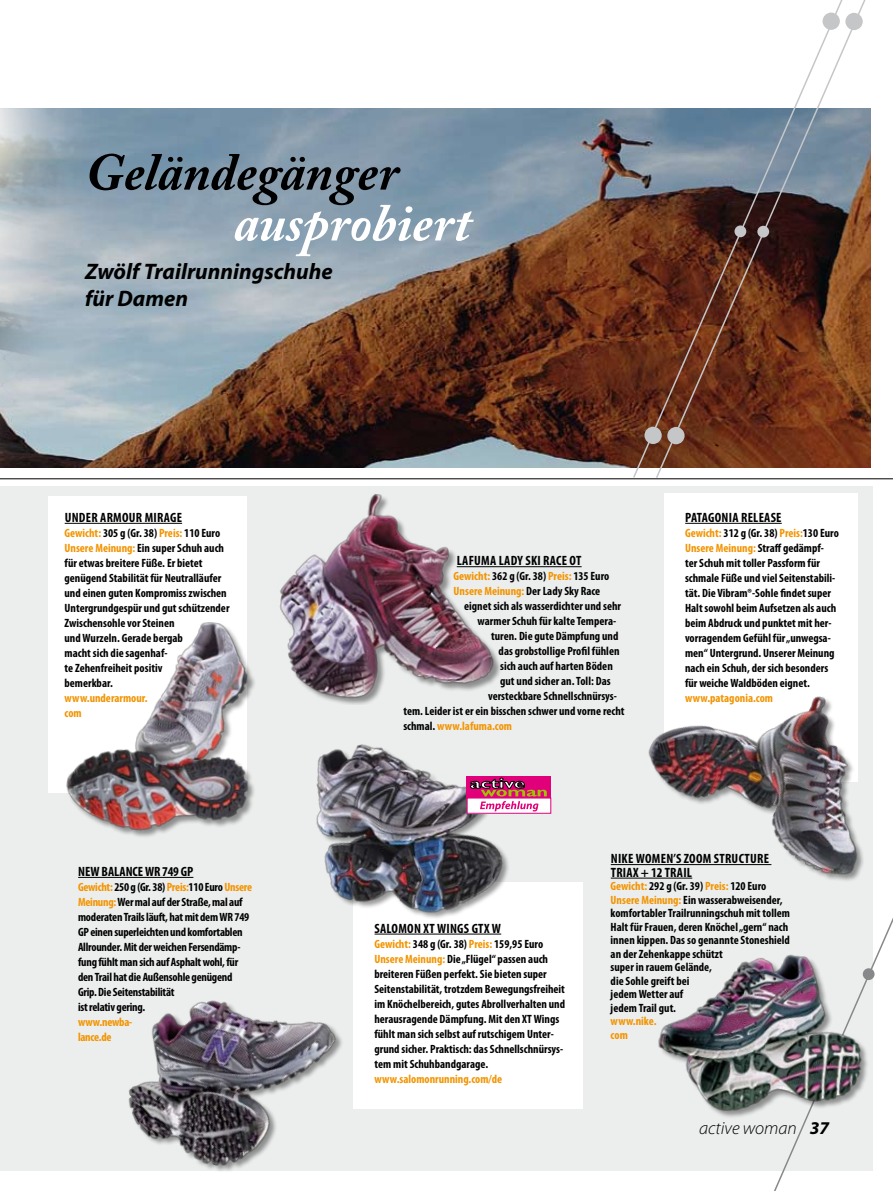
<style>
.page{position:relative;width:893px;height:1191px;background:#fff}
.page>*{position:absolute;margin:0;border:0;box-sizing:border-box;transform-origin:0 0}
.t1{font:italic 700 52.5px "Adobe Caslon Pro";color:#000}
.t2{font:italic 700 52.5px "Adobe Caslon Pro";color:#fff}
.t3{font:italic 700 22.5px/27px "Myriad Pro";color:#000}
.t4{font:italic 300 18px "Myriad Pro";color:#000}
.t5{font:700 condensed 13.5px "Myriad Pro";letter-spacing:.02em;color:#000}
.t6{font:700 condensed 13.5px "Myriad Pro";color:#000}
.t7{font:700 condensed 12px/15px "Myriad Pro";color:#000}
.t8{font:700 condensed 12px/15px "Myriad Pro";letter-spacing:-.02em;color:#000}
.t9{font:700 condensed 12px/15px "Myriad Pro";color:#f29400}
.s1{color:#f29400}
.s2{color:#000}
.s3{font-weight:700}
</style>
<div class="page">
<img style="left:113px;top:108px;width:519px;height:360px">
<div style="left:0;top:486px;width:872px;height:684px;background:#eceded"></div>
<svg style="left:767px;top:895px;width:126px;height:296px"></svg>
<img style="left:0;top:108px;width:113px;height:360px">
<hr style="left:0;top:478px;width:893px;height:1px;background:#000">
<svg style="left:632px;top:108px;width:23px;height:371px;background:#6d4a3e"></svg>
<div style="left:644px;top:427px;width:18px;height:17px;background:#c5c6c8;border-radius:50%"></div>
<svg style="left:655px;top:0;width:238px;height:480px"></svg>
<div style="left:667px;top:427px;width:18px;height:17px;background:#c5c6c8;border-radius:50%"></div>
<div style="left:845px;top:13px;width:18px;height:17px;background:#c5c6c8;border-radius:50%"></div>
<div style="left:757px;top:226px;width:12px;height:11px;background:#c5c6c8;border-radius:50%"></div>
<div style="left:353px;top:882px;width:230px;height:227px;background:#fff"></div>
<div style="left:664px;top:493px;width:194px;height:289px;background:#fff"></div>
<div style="left:48px;top:496px;width:199px;height:296px;background:#fff"></div>
<img style="left:253px;top:479px;width:271px;height:226px">
<hr style="left:457px;top:566px;width:125px;height:1px;background:#000">
<img style="left:61px;top:607px;width:215px;height:230px">
<hr style="left:65px;top:523px;width:117px;height:1px;background:#000">
<img style="left:89px;top:1000px;width:269px;height:171px">
<img style="left:316px;top:744px;width:209px;height:191px">
<img style="left:626px;top:636px;width:247px;height:259px">
<img style="left:658px;top:929px;width:231px;height:210px">
<hr style="left:375px;top:933px;width:126px;height:1px;background:#000">
<hr style="left:685px;top:523px;width:97px;height:1px;background:#000">
<hr style="left:611px;top:864px;width:160px;height:1px;background:#000">
<hr style="left:611px;top:877px;width:81px;height:1px;background:#000">
<hr style="left:78px;top:877px;width:115px;height:1px;background:#000">
<div style="left:467px;top:776px;width:84px;height:23px;background:#e2007a"></div>
<div style="left:467px;top:798px;width:84px;height:15px;background:#fff"></div>
<svg style="left:470px;top:778px;width:77px;height:33px"></svg>
<h1 class="t1" style="left:85px;top:141px;width:315px">Geländegänger</h1>
<h1 class="t2" style="left:234px;top:192px;width:239px">ausprobiert</h1>
<h2 class="t3" style="left:85px;top:257px;width:249px">Zwölf Trailrunningschuhe für Damen</h2>
<p class="t5" style="left:65px;top:509px;width:119px">Under Armour Mirage</p>
<p class="t7" style="left:65px;top:525px;width:166px"><span class="s1">Gewicht:</span> 305 g (Gr. 38) <span class="s1">Preis:</span> 110 Euro<br><span class="s1">Unsere Meinung:</span> Ein super Schuh auch für etwas breitere Füße. Er bietet genügend Stabilität für Neutralläufer und einen guten Kompromiss zwischen<br>Untergrundgespür und gut schützender<br>Zwischensohle vor Steinen<br>und Wurzeln. Gerade bergab<br>macht sich die sagenhaf-<br>te Zehenfreiheit positiv<br>bemerkbar.</p>
<p class="t9" style="left:65px;top:690px;width:85px">www.underarmour. com</p>
<p class="t5" style="left:457px;top:552px;width:126px">Lafuma Lady Ski race OT</p>
<p class="t7" style="left:454px;top:568px;width:157px"><span class="s1">Gewicht:</span> 362 g (Gr. 38) <span class="s1">Preis:</span> 135 Euro</p>
<p class="t9" style="left:454px;top:583px;width:148px">Unsere Meinung: <span class="s2">Der Lady Sky Race</span></p>
<p class="t7" style="left:464px;top:598px;width:158px">eignet sich als wasserdichter und sehr</p>
<p class="t7" style="left:478px;top:613px;width:140px">warmer Schuh für kalte Tempera-</p>
<p class="t7" style="left:491px;top:628px;width:129px">turen. Die gute Dämpfung und</p>
<p class="t7" style="left:499px;top:643px;width:122px">das grobstollige Profil fühlen</p>
<p class="t7" style="left:500px;top:658px;width:114px">sich auch auf harten Böden</p>
<p class="t7" style="left:500px;top:673px;width:112px">gut und sicher an. Toll: Das</p>
<p class="t7" style="left:488px;top:688px;width:130px">versteckbare Schnellschnürsys-</p>
<p class="t7" style="left:403px;top:703px;width:223px">tem. Leider ist er ein bisschen schwer und vorne recht</p>
<p class="t9" style="left:403px;top:718px;width:110px"><span class="s2">schmal.</span> www.lafuma.com</p>
<p class="t5" style="left:685px;top:509px;width:98px">Patagonia Release</p>
<p class="t7" style="left:685px;top:525px;width:155px"><span class="s1">Gewicht:</span> 312 g (Gr. 38) <span class="s1">Preis:</span>130 Euro <span class="s1">Unsere Meinung:</span> Straff gedämpf&shy;ter Schuh mit toller Passform für schmale Füße und viel Seitenstabili&shy;tät. Die Vibram®-Sohle findet super Halt sowohl beim Aufsetzen als auch beim Abdruck und punktet mit her&shy;vorragendem Gefühl für „unwegsa&shy;men“ Untergrund. Unserer Meinung nach ein Schuh, der sich besonders für weiche Waldböden eignet.</p>
<p class="t9" style="left:685px;top:690px;width:90px">www.patagonia.com</p>
<p class="t6" style="left:78px;top:863px;width:117px">New Balance WR 749 GP</p>
<p class="t8" style="left:78px;top:879px;width:176px"><span class="s1">Gewicht:</span> 250 g (Gr. 38) <span class="s1">Preis:</span>110 Euro <span class="s1">Unsere Meinung:</span> Wer mal auf der Straße, mal auf moderaten Trails läuft, hat mit dem WR 749<br>GP einen superleichten und komfortablen Allrounder. Mit der weichen Fersendämp&shy;fung fühlt man sich auf Asphalt wohl, für den Trail hat die Außensohle genügend Grip. Die Seitenstabilität<br>ist relativ gering.</p>
<p class="t9" style="left:78px;top:1014px;width:56px">www.newba&shy;lance.de</p>
<p class="t5" style="left:375px;top:919px;width:128px">Salomon XT Wings GTX W</p>
<p class="t7" style="left:374px;top:936px;width:192px"><span class="s1">Gewicht:</span> 348 g (Gr. 38) <span class="s1">Preis:</span> 159,95 Euro <span class="s1">Unsere Meinung:</span> Die „Flügel“ passen auch breiteren Füßen perfekt. Sie bieten super Seitenstabilität, trotzdem Bewegungsfreiheit im Knöchelbereich, gutes Abrollverhalten und herausragende Dämpfung. Mit den XT Wings fühlt man sich selbst auf rutschigem Unter&shy;grund sicher. Praktisch: das Schnellschnürsys&shy;tem mit Schuhbandgarage.</p>
<p class="t9" style="left:374px;top:1071px;width:129px">www.salomonrunning.com/de</p>
<p class="t5" style="left:611px;top:850px;width:81px">Nike Women’s zoom</p>
<p class="t5" style="left:714px;top:850px;width:25px">Structu</p>
<p class="t5" style="left:757px;top:850px;width:13px">re</p>
<p class="t5" style="left:611px;top:863px;width:83px">triax + 12 Trail</p>
<p class="t7" style="left:611px;top:879px;width:181px;line-height:13.5px"><span class="s1">Gewicht:</span> 292 g (Gr. 39) <span class="s1">Preis:</span> 120 Euro<br><span class="s1">Unsere Meinung:</span> Ein wasserabweisender, komfortabler Trailrunningschuh mit tollem<br>Halt für Frauen, deren Knöchel „gern“ nach innen kippen. Das so genannte Stoneshield an der Zehenkappe schützt<br>super in rauem Gelände,<br>die Sohle greift bei<br>jedem Wetter auf<br>jedem Trail gut.</p>
<p class="t9" style="left:611px;top:1014px;width:47px;line-height:13.5px">www.nike. com</p>
<h3 class="t4" style="left:699px;top:1118px;width:132px">active woman <span class="s3">37</span></h3>
</div>
